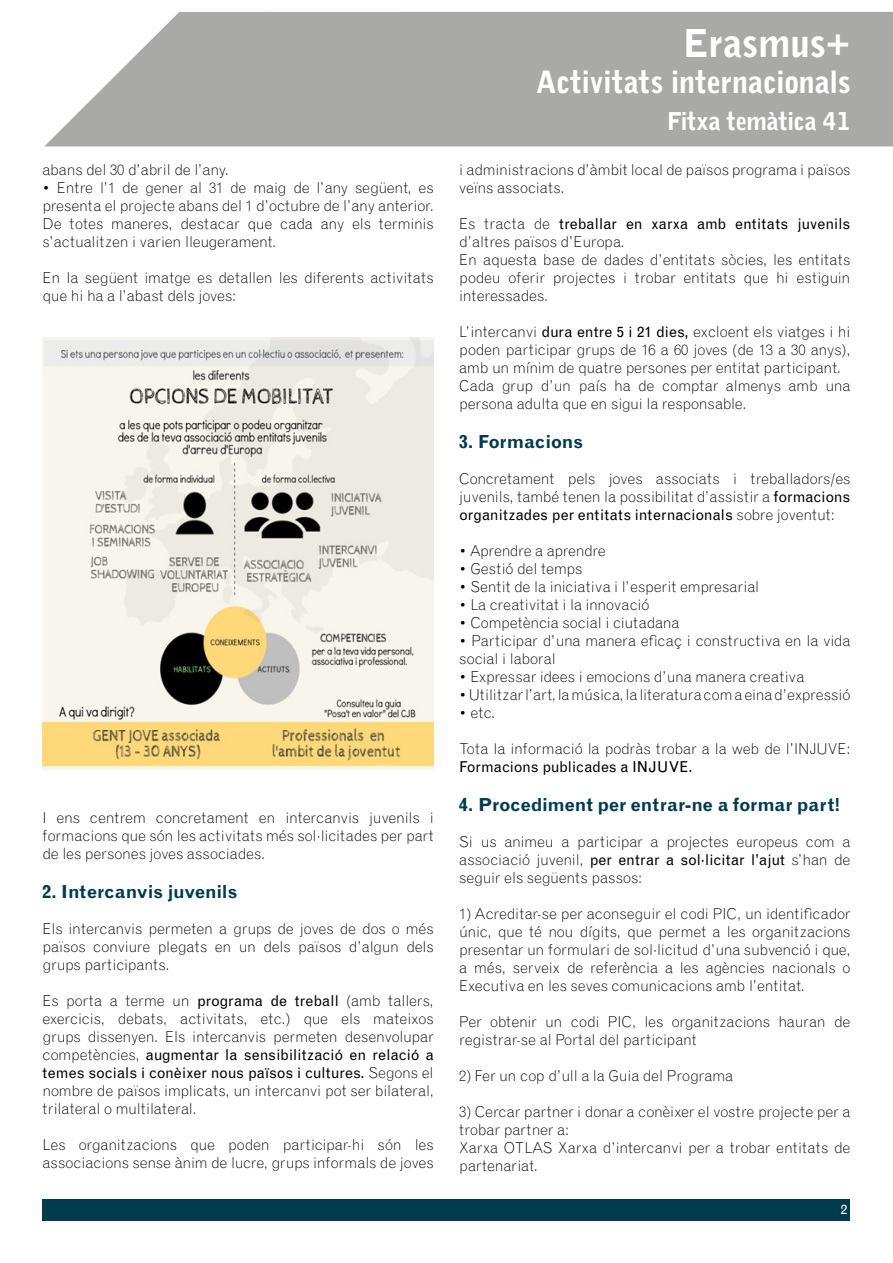
<style>
.page{position:relative;width:893px;height:1263px;background:#fff}
.page>*{position:absolute;margin:0;border:0;box-sizing:border-box;transform-origin:0 0}
.t1{font:900 37.5px "Grotesque MT Std";letter-spacing:.005em;color:#fff}
.t2{font:900 30px "Grotesque MT Std";letter-spacing:-.02em;color:#fff}
.t3{font:900 24px "Grotesque MT Std";letter-spacing:-.03em;color:#fff}
.t4{font:700 18px "Grotesque MT Std";letter-spacing:-.005em;color:#003b4f}
.t5{font:300 15px/18px "Grotesque MT Std";letter-spacing:-.01em;color:#000}
.t6{font:15px "Grotesque MT Std";color:#000}
.t7{font:300 15px "Grotesque MT Std";letter-spacing:-.03em;color:#000}
.t8{font:13.5px "Grotesque MT Std";color:#fff}
.s1{font-weight:400}
</style>
<div class="page">
<div style="left:43px;top:1199px;width:807px;height:21px;background:#003b4f"></div>
<svg style="left:45px;top:12px;width:848px;height:134px;background:#afafae"></svg>
<img style="left:43px;top:338px;width:391px;height:432px">
<p class="t5" style="left:43px;top:161px;width:188px">abans del 30 d’abril de l’any.</p>
<p class="t5" style="left:43px;top:179px;width:393px;text-align:justify">• Entre l’1 de gener al 31 de maig de l’any següent, es presenta el projecte abans del 1 d’octubre de l’any anterior.<br>De totes maneres, destacar que cada any els terminis s’actualitzen i varien lleugerament.</p>
<p class="t5" style="left:43px;top:269px;width:393px">En la següent imatge es detallen les diferents activitats que hi ha a l’abast dels joves:</p>
<p class="t5" style="left:43px;top:809px;width:393px;text-align:justify">I ens centrem concretament en intercanvis juvenils i formacions que són les activitats més sol·licitades per part de les persones joves associades.</p>
<p class="t4" style="left:43px;top:881px;width:196px">2. Intercanvis juvenils</p>
<p class="t5" style="left:43px;top:920px;width:393px;text-align:justify">Els intercanvis permeten a grups de joves de dos o més països conviure plegats en un dels països d’algun dels grups participants.</p>
<p class="t5" style="left:43px;top:992px;width:393px;text-align:justify">Es porta a terme un <span class="s1">programa de treball</span> (amb tallers, exercicis, debats, activitats, etc.) que els mateixos grups dissenyen. Els intercanvis permeten desenvolupar competències, <span class="s1">augmentar la sensibilització en relació a temes socials i conèixer nous països i cultures.</span> Segons el nombre de països implicats, un intercanvi pot ser bilateral, trilateral o multilateral.</p>
<p class="t5" style="left:43px;top:1136px;width:393px">Les organitzacions que poden participar-hi són les associacions sense ànim de lucre, grups informals de joves</p>
<h1 class="t1" style="left:684px;top:20px;width:168px">Erasmus+</h1>
<h2 class="t2" style="left:537px;top:63px;width:315px">Activitats internacionals</h2>
<h3 class="t3" style="left:667px;top:107px;width:185px">Fitxa temàtica 41</h3>
<p class="t5" style="left:459px;top:161px;width:393px">i administracions d’àmbit local de països programa i països veïns associats.</p>
<p class="t5" style="left:459px;top:215px;width:393px">Es tracta de <span class="s1">treballar en xarxa amb entitats juvenils </span>d’altres països d’Europa.<br>En aquesta base de dades d’entitats sòcies, les entitats podeu oferir projectes i trobar entitats que hi estiguin interessades.</p>
<p class="t5" style="left:459px;top:323px;width:393px">L’intercanvi <span class="s1">dura entre 5 i 21 dies,</span> excloent els viatges i hi poden participar grups de 16 a 60 joves (de 13 a 30 anys), amb un mínim de quatre persones per entitat participant.<br>Cada grup d’un país ha de comptar almenys amb una persona adulta que en sigui la responsable.</p>
<p class="t4" style="left:459px;top:431px;width:125px">3. Formacions</p>
<p class="t5" style="left:459px;top:470px;width:393px;text-align:justify">Concretament pels joves associats i treballadors/es juvenils, també tenen la possibilitat d’assistir a <span class="s1">formacions organitzades per entitats internacionals</span> sobre joventut:</p>
<p class="t7" style="left:459px;top:542px;width:148px">• Aprendre a aprendre</p>
<p class="t5" style="left:459px;top:560px;width:124px">• Gestió del temps</p>
<p class="t5" style="left:459px;top:578px;width:302px">• Sentit de la iniciativa i l’esperit empresarial</p>
<p class="t5" style="left:459px;top:596px;width:192px">• La creativitat i la innovació</p>
<p class="t5" style="left:459px;top:614px;width:222px">• Competència social i ciutadana</p>
<p class="t5" style="left:459px;top:632px;width:393px">• Participar d’una manera eficaç i constructiva en la vida social i laboral</p>
<p class="t5" style="left:459px;top:668px;width:347px">• Expressar idees i emocions d’una manera creativa</p>
<p class="t5" style="left:459px;top:686px;width:393px">• Utilitzar l’art, la música, la literatura com a eina d’expressió</p>
<p class="t5" style="left:459px;top:704px;width:38px">• etc.</p>
<p class="t5" style="left:459px;top:740px;width:393px">Tota la informació la podràs trobar a la web de l’INJUVE:</p>
<p class="t6" style="left:459px;top:758px;width:235px">Formacions publicades a INJUVE.</p>
<p class="t4" style="left:459px;top:794px;width:382px">4. Procediment per entrar-ne a formar part!</p>
<p class="t5" style="left:459px;top:833px;width:393px;text-align:justify">Si us animeu a participar a projectes europeus com a associació juvenil, <span class="s1">per entrar a sol·licitar l’ajut</span> s’han de seguir els següents passos:</p>
<p class="t5" style="left:459px;top:905px;width:393px;text-align:justify">1) Acreditar-se per aconseguir el codi PIC, un identificador únic, que té nou dígits, que permet a les organitzacions presentar un formulari de sol·licitud d’una subvenció i que, a més, serveix de referència a les agències nacionals o Executiva en les seves comunicacions amb l’entitat.</p>
<p class="t5" style="left:459px;top:1013px;width:393px">Per obtenir un codi PIC, les organitzacions hauran de registrar-se al Portal del participant</p>
<p class="t5" style="left:459px;top:1067px;width:275px">2) Fer un cop d’ull a la Guia del Programa</p>
<p class="t5" style="left:459px;top:1103px;width:393px">3) Cercar partner i donar a conèixer el vostre projecte per a trobar partner a:<br>Xarxa OTLAS Xarxa d’intercanvi per a trobar entitats de partenariat.</p>
<p class="t8" style="left:841px;top:1202px;width:8px">2</p>
</div>
